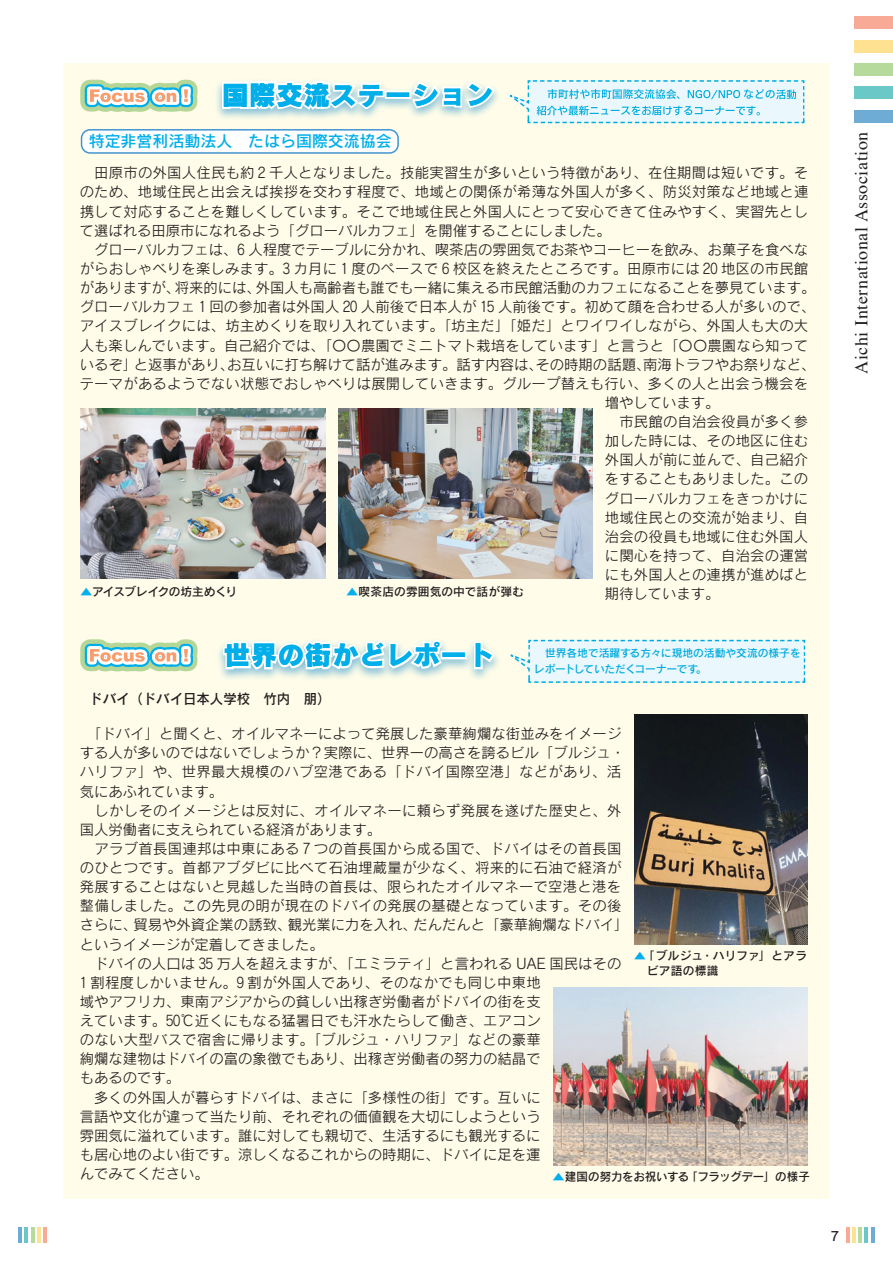
<style>
.page{position:relative;width:893px;height:1263px;background:#fff}
.page>*{position:absolute;margin:0;border:0;box-sizing:border-box;transform-origin:0 0}
.t1{font:26.55px "Rodin Pro EB";letter-spacing:.02em;color:#00afea}
.t2{font:18px "Times";letter-spacing:.03em;color:#231f20}
.t3{font:15.9px "Rodin Pro DB";color:#00afea}
.t4{font:14.4px/19.2px "Rodin Pro M";letter-spacing:.005em;color:#231f20}
.t5{font:13.8px "Rodin Pro DB";color:#231f20}
.t6{font:12.75px "Rodin Pro DB";color:#231f20}
.t7{font:11.7px/14.9px "Rodin Pro DB";letter-spacing:.005em;color:#231f20}
.t8{font:11.7px "Rodin Pro DB";letter-spacing:-.025em;color:#231f20}
.t9{font:10.8px/16.4px "Rodin Pro DB";color:#00acdf}
.s1{color:#00aeef}
</style>
<div class="page">
<div style="left:64px;top:64px;width:765px;height:1135px;background:#fffde9"></div>
<div style="left:82px;top:130px;width:316px;height:23px;background:#fff;border-radius:9px"></div>
<div style="left:81px;top:129px;width:318px;height:25px;border:2px solid #4194d0;border-radius:9px"></div>
<hr style="left:18px;top:1228px;width:4px;height:15px;background:#6eabd5">
<hr style="left:31px;top:1228px;width:3px;height:15px;background:#b6da9b">
<hr style="left:25px;top:1228px;width:3px;height:15px;background:#6ac8c7">
<hr style="left:37px;top:1228px;width:4px;height:15px;background:#ffe192">
<hr style="left:44px;top:1228px;width:3px;height:15px;background:#f8aa96">
<div style="left:855px;top:17px;width:38px;height:12px;background:#f8aa96"></div>
<div style="left:855px;top:40px;width:38px;height:13px;background:#ffe192"></div>
<div style="left:855px;top:63px;width:38px;height:13px;background:#b6da9b"></div>
<div style="left:855px;top:87px;width:38px;height:12px;background:#6ac8c7"></div>
<div style="left:855px;top:110px;width:38px;height:13px;background:#6eabd5"></div>
<hr style="left:846px;top:1228px;width:3px;height:15px;background:#f8aa96">
<hr style="left:858px;top:1228px;width:4px;height:15px;background:#b6da9b">
<hr style="left:852px;top:1228px;width:3px;height:15px;background:#ffe192">
<hr style="left:865px;top:1228px;width:3px;height:15px;background:#6ac8c7">
<hr style="left:871px;top:1228px;width:3px;height:15px;background:#6eabd5">
<div style="left:214px;top:77px;width:288px;height:44px;background:#007ec5;opacity:.5"></div>
<div style="left:215px;top:637px;width:287px;height:45px;background:#007ec5;opacity:.5"></div>
<img style="left:634px;top:715px;width:173px;height:229px">
<img style="left:554px;top:988px;width:253px;height:177px">
<img style="left:80px;top:409px;width:246px;height:170px">
<img style="left:338px;top:409px;width:254px;height:170px">
<svg style="left:510px;top:639px;width:296px;height:44px;background:#e0f3fa"></svg>
<svg style="left:80px;top:639px;width:118px;height:33px;background:#bbd7c3"></svg>
<svg style="left:501px;top:79px;width:304px;height:45px;background:#c9ecf6"></svg>
<svg style="left:71px;top:63px;width:136px;height:49px"></svg>
<h1 class="t1" style="left:222px;top:76px;width:272px">国際交流ステーション</h1>
<p class="t3" style="left:89px;top:130px;width:304px">特定非営利活動法人　たはら国際交流協会</p>
<p class="t4" style="left:80px;top:163px;width:730px">　田原市の外国人住民も約２千人となりました。技能実習生が多いという特徴があり、在住期間は短いです。そ</p>
<p class="t4" style="left:80px;top:182px;width:730px">のため、地域住民と出会えば挨拶を交わす程度で、地域との関係が希薄な外国人が多く、防災対策など地域と連</p>
<p class="t4" style="left:80px;top:201px;width:730px">携して対応することを難しくしています。そこで地域住民と外国人にとって安心できて住みやすく、実習先とし</p>
<p class="t4" style="left:80px;top:220px;width:532px">て選ばれる田原市になれるよう「グローバルカフェ」を開催することにしました。</p>
<p class="t4" style="left:80px;top:239px;width:730px">　グローバルカフェは、６人程度でテーブルに分かれ、喫茶店の雰囲気でお茶やコーヒーを飲み、お菓子を食べな</p>
<p class="t4" style="left:80px;top:258px;width:730px">がらおしゃべりを楽しみます。３カ月に１度のペースで６校区を終えたところです。田原市には２０ 地区の市民館</p>
<p class="t4" style="left:80px;top:278px;width:737px">がありますが、将来的には、外国人も高齢者も誰でも一緒に集える市民館活動のカフェになることを夢見ています。</p>
<p class="t4" style="left:80px;top:297px;width:737px">グローバルカフェ１回の参加者は外国人２０ 人前後で日本人が１５ 人前後です。初めて顔を合わせる人が多いので、</p>
<p class="t4" style="left:80px;top:316px;width:730px">アイスブレイクには、坊主めくりを取り入れています。「坊主だ」「姫だ」とワイワイしながら、外国人も大の大</p>
<p class="t4" style="left:80px;top:335px;width:730px">人も楽しんでいます。自己紹介では、「〇〇農園でミニトマト栽培をしています」と言うと「〇〇農園なら知って</p>
<p class="t4" style="left:80px;top:354px;width:737px">いるぞ」と返事があり、お互いに打ち解けて話が進みます。話す内容は、その時期の話題、南海トラフやお祭りなど、</p>
<p class="t4" style="left:80px;top:373px;width:730px">テーマがあるようでない状態でおしゃべりは展開していきます。グループ替えも行い、多くの人と出会う機会を</p>
<p class="t4" style="left:605px;top:392px;width:116px">増やしています。</p>
<p class="t4" style="left:605px;top:411px;width:205px">　市民館の自治会役員が多く参</p>
<p class="t4" style="left:605px;top:431px;width:205px">加した時には、その地区に住む</p>
<p class="t4" style="left:605px;top:450px;width:205px">外国人が前に並んで、自己紹介</p>
<p class="t4" style="left:605px;top:469px;width:205px">をすることもありました。この</p>
<p class="t4" style="left:605px;top:488px;width:205px">グローバルカフェをきっかけに</p>
<p class="t4" style="left:605px;top:507px;width:205px">地域住民との交流が始まり、自</p>
<p class="t4" style="left:605px;top:526px;width:205px">治会の役員も地域に住む外国人</p>
<p class="t4" style="left:605px;top:545px;width:205px">に関心を持って、自治会の運営</p>
<p class="t4" style="left:605px;top:564px;width:205px">にも外国人との連携が進めばと</p>
<p class="t4" style="left:605px;top:584px;width:116px">期待しています。</p>
<p class="t8" style="left:80px;top:583px;width:158px"><span class="s1">▲</span>アイスブレイクの坊主めくり</p>
<p class="t7" style="left:346px;top:583px;width:179px"><span class="s1">▲</span>喫茶店の雰囲気の中で話が弾む</p>
<h1 class="t1" style="left:224px;top:637px;width:272px">世界の街かどレポート</h1>
<p class="t9" style="left:534px;top:644px;width:268px">　世界各地で活躍する方々に現地の活動や交流の様子をレポートしていただくコーナーです。</p>
<p class="t5" style="left:89px;top:690px;width:243px">ドバイ（ドバイ日本人学校　竹内　朋）</p>
<p class="t4" style="left:80px;top:724px;width:550px">　「ドバイ」と聞くと、オイルマネーによって発展した豪華絢爛な街並みをイメージする人が多いのではないでしょうか？実際に、世界一の高さを誇るビル「ブルジュ・ハリファ」や、世界最大規模のハブ空港である「ドバイ国際空港」などがあり、活気にあふれています。<br>　しかしそのイメージとは反対に、オイルマネーに頼らず発展を遂げた歴史と、外国人労働者に支えられている経済があります。<br>　アラブ首長国連邦は中東にある７つの首長国から成る国で、ドバイはその首長国のひとつです。首都アブダビに比べて石油埋蔵量が少なく、将来的に石油で経済が発展することはないと見越した当時の首長は、限られたオイルマネーで空港と港を整備しました。この先見の明が現在のドバイの発展の基礎となっています。その後さらに、貿易や外資企業の誘致、観光業に力を入れ、だんだんと「豪華絢爛なドバイ」というイメージが定着してきました。<br>　ドバイの人口は 35 万人を超えますが、「エミラティ」と言われる UAE 国民はその<br>１割程度しかいません。９割が外国人であり、そのなかでも同じ中東地<br>域やアフリカ、東南アジアからの貧しい出稼ぎ労働者がドバイの街を支<br>えています。50℃近くにもなる猛暑日でも汗水たらして働き、エアコン<br>のない大型バスで宿舎に帰ります。「ブルジュ・ハリファ」などの豪華<br>絢爛な建物はドバイの富の象徴でもあり、出稼ぎ労働者の努力の結晶で<br>もあるのです。<br>　多くの外国人が暮らすドバイは、まさに「多様性の街」です。互いに<br>言語や文化が違って当たり前、それぞれの価値観を大切にしようという<br>雰囲気に溢れています。誰に対しても親切で、生活するにも観光するに<br>も居心地のよい街です。涼しくなるこれからの時期に、ドバイに足を運<br>んでみてください。</p>
<p class="t7" style="left:647px;top:947px;width:162px;text-indent:-13px"><span class="s1">▲</span>「ブルジュ・ハリファ」とアラビア語の標識</p>
<p class="t7" style="left:553px;top:1169px;width:259px"><span class="s1">▲</span>建国の努力をお祝いする「フラッグデー」の様子</p>
<p class="t2" style="left:845px;top:374px;width:244px;rotate:-90deg">Aichi International Association</p>
<p class="t6" style="left:831px;top:1227px;width:10px">7</p>
</div>
